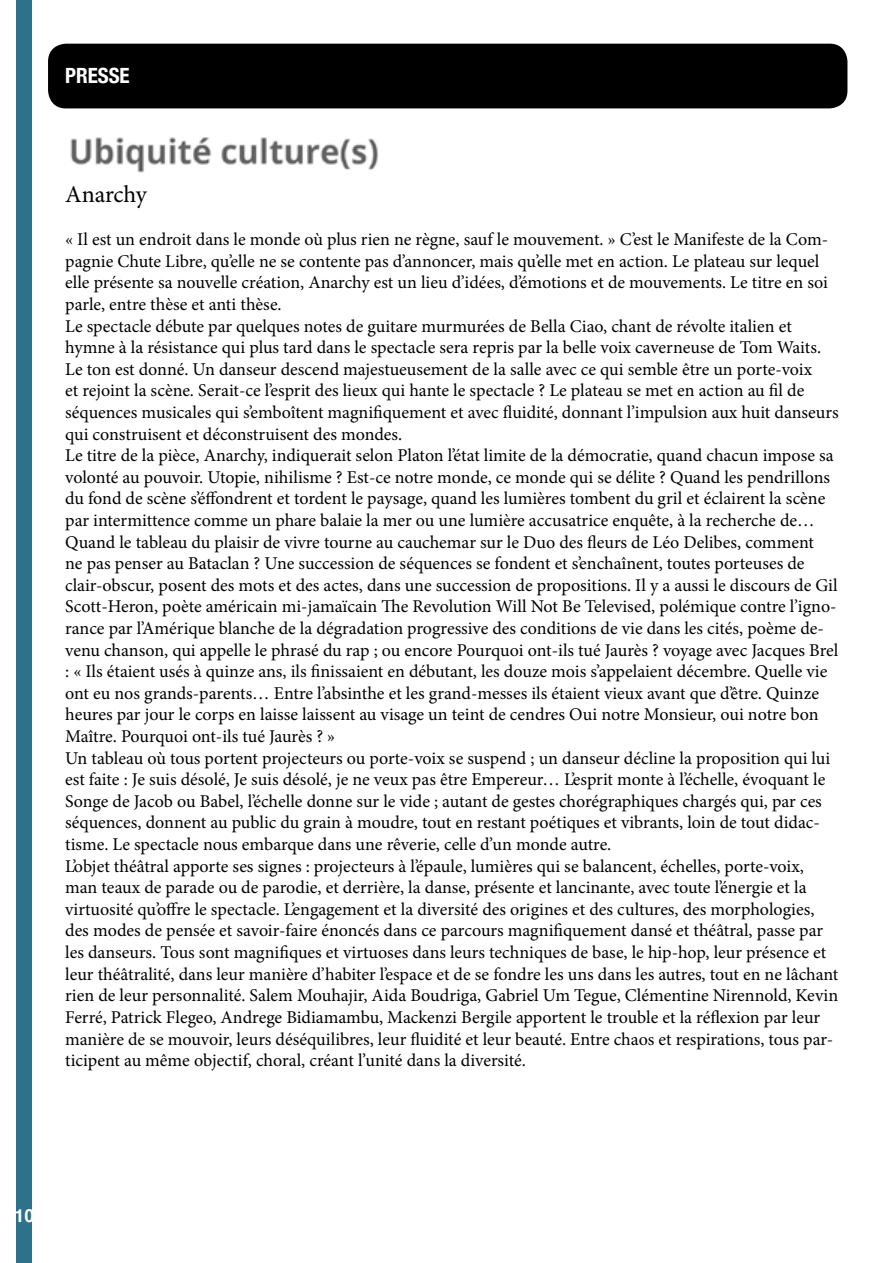
<style>
.page{position:relative;width:893px;height:1263px;background:#fff}
.page>*{position:absolute;margin:0;border:0;box-sizing:border-box;transform-origin:0 0}
.t1{font:24px "Minion Pro";letter-spacing:-.01em;color:#000}
.t2{font:700 condensed 21px "Helvetica Neue";color:#fff}
.t3{font:18px/21.6px "Minion Pro";color:#000}
.t4{font:700 18px "Helvetica";color:#fff}
</style>
<div class="page">
<img style="left:70px;top:137px;width:308px;height:36px">
<div style="left:17px;top:0;width:15px;height:1263px;background:#2d718a"></div>
<div style="left:48px;top:44px;width:799px;height:64px;background:#000;border-radius:18px"></div>
<p class="t2" style="left:65px;top:58px;width:66px">PRESSE</p>
<h1 class="t1" style="left:65px;top:178px;width:83px">Anarchy</h1>
<p class="t3" style="left:65px;top:229px;width:775px">« Il est un endroit dans le monde où plus rien ne règne, sauf le mouvement. » C’est le Manifeste de la Com&shy;pagnie Chute Libre, qu’elle ne se contente pas d’annoncer, mais qu’elle met en action. Le plateau sur lequel elle présente sa nouvelle création, Anarchy est un lieu d’idées, d’émotions et de mouvements. Le titre en soi parle, entre thèse et anti thèse.<br>Le spectacle débute par quelques notes de guitare murmurées de Bella Ciao, chant de révolte italien et hymne à la résistance qui plus tard dans le spectacle sera repris par la belle voix caverneuse de Tom Waits.<br>Le ton est donné. Un danseur descend majestueusement de la salle avec ce qui semble être un porte-voix<br>et rejoint la scène. Serait-ce l’esprit des lieux qui hante le spectacle ? Le plateau se met en action au fil de séquences musicales qui s’emboîtent magnifiquement et avec fluidité, donnant l’impulsion aux huit danseurs qui construisent et déconstruisent des mondes.<br>Le titre de la pièce, Anarchy, indiquerait selon Platon l’état limite de la démocratie, quand chacun impose sa volonté au pouvoir. Utopie, nihilisme ? Est-ce notre monde, ce monde qui se délite ? Quand les pendrillons du fond de scène s’éffondrent et tordent le paysage, quand les lumières tombent du gril et éclairent la scène par intermittence comme un phare balaie la mer ou une lumière accusatrice enquête, à la recherche de… Quand le tableau du plaisir de vivre tourne au cauchemar sur le Duo des fleurs de Léo Delibes, comment<br>ne pas penser au Bataclan ? Une succession de séquences se fondent et s’enchaînent, toutes porteuses de clair-obscur, posent des mots et des actes, dans une succession de propositions. Il y a aussi le discours de Gil Scott-Heron, poète américain mi-jamaïcain The Revolution Will Not Be Televised, polémique contre l’igno&shy;rance par l’Amérique blanche de la dégradation progressive des conditions de vie dans les cités, poème de&shy;venu chanson, qui appelle le phrasé du rap ; ou encore Pourquoi ont-ils tué Jaurès ? voyage avec Jacques Brel : « Ils étaient usés à quinze ans, ils finissaient en débutant, les douze mois s’appelaient décembre. Quelle vie ont eu nos grands-parents… Entre l’absinthe et les grand-messes ils étaient vieux avant que d’être. Quinze heures par jour le corps en laisse laissent au visage un teint de cendres Oui notre Monsieur, oui notre bon Maître. Pourquoi ont-ils tué Jaurès ? »<br>Un tableau où tous portent projecteurs ou porte-voix se suspend ; un danseur décline la proposition qui lui est faite : Je suis désolé, Je suis désolé, je ne veux pas être Empereur… L’esprit monte à l’échelle, évoquant le Songe de Jacob ou Babel, l’échelle donne sur le vide ; autant de gestes chorégraphiques chargés qui, par ces séquences, donnent au public du grain à moudre, tout en restant poétiques et vibrants, loin de tout didac&shy;tisme. Le spectacle nous embarque dans une rêverie, celle d’un monde autre.<br>L’objet théâtral apporte ses signes : projecteurs à l’épaule, lumières qui se balancent, échelles, porte-voix, man teaux de parade ou de parodie, et derrière, la danse, présente et lancinante, avec toute l’énergie et la virtuosité qu’offre le spectacle. L’engagement et la diversité des origines et des cultures, des morphologies, des modes de pensée et savoir-faire énoncés dans ce parcours magnifiquement dansé et théâtral, passe par les danseurs. Tous sont magnifiques et virtuoses dans leurs techniques de base, le hip-hop, leur présence et leur théâtralité, dans leur manière d’habiter l’espace et de se fondre les uns dans les autres, tout en ne lâchant rien de leur personnalité. Salem Mouhajir, Aida Boudriga, Gabriel Um Tegue, Clémentine Nirennold, Kevin Ferré, Patrick Flegeo, Andrege Bidiamambu, Mackenzi Bergile apportent le trouble et la réflexion par leur manière de se mouvoir, leurs déséquilibres, leur fluidité et leur beauté. Entre chaos et respirations, tous par&shy;ticipent au même objectif, choral, créant l’unité dans la diversité.</p>
<p class="t4" style="left:14px;top:1201px;width:22px">10</p>
</div>
